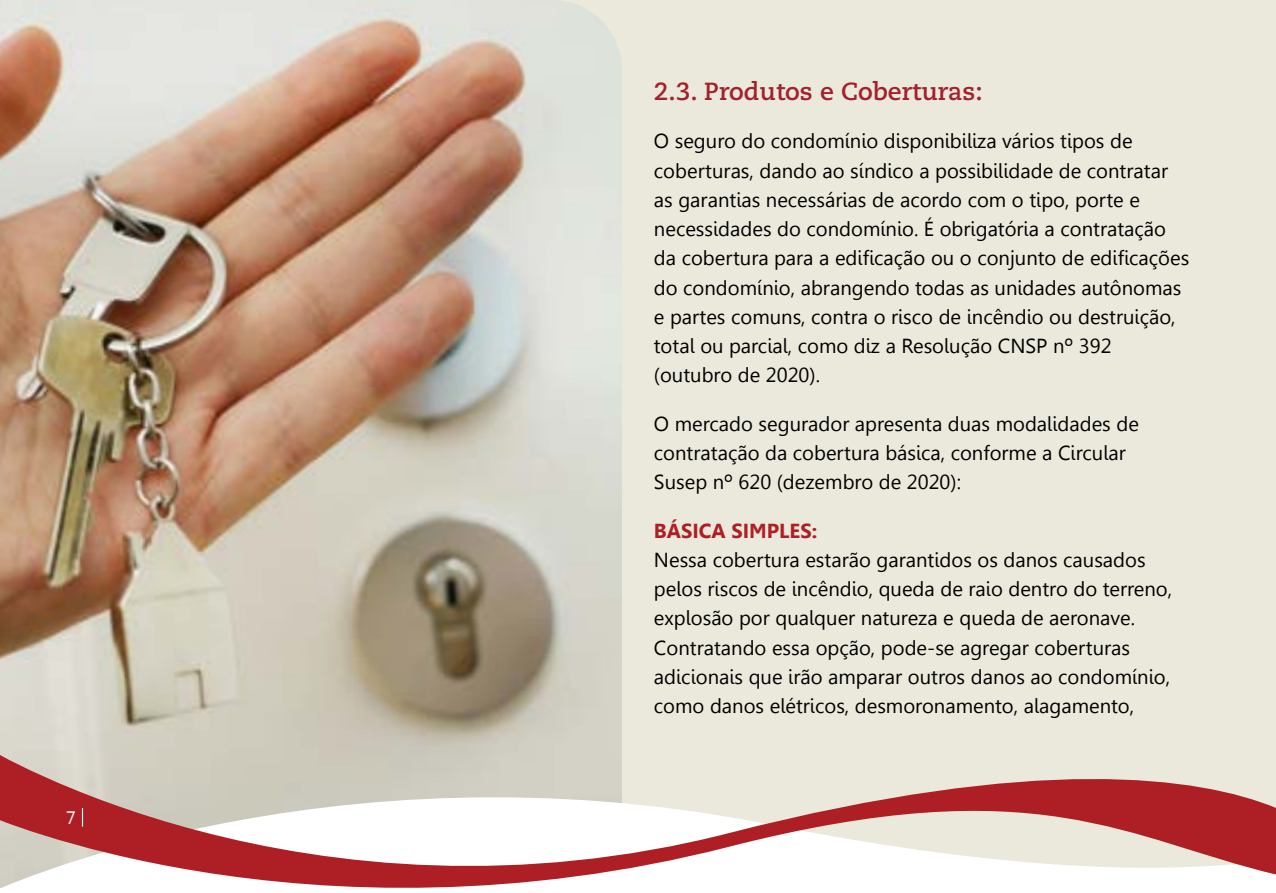
<style>
.page{position:relative;width:1276px;height:893px;background:#ebe9db}
.page>*{position:absolute;margin:0;border:0;box-sizing:border-box;transform-origin:0 0}
.t1{font:700 24.75px "Caecilia LT Std";color:#a3212e}
.t2{font:20.25px/29.2px "Leelawadee";color:#000}
.t3{font:700 20.25px "Leelawadee";color:#ad1f25}
.t4{font:18px "Leelawadee";color:#fff}
</style>
<div class="page">
<img style="left:0;top:0;width:622px;height:736px">
<svg style="left:0;top:736px;width:622px;height:12px;background:#d0ccbf"></svg>
<svg style="left:0;top:748px;width:1276px;height:145px"></svg>
<svg style="left:82px;top:808px;width:1px;height:18px"></svg>
<p class="t4" style="left:66px;top:807px;width:11px">7</p>
<p class="t1" style="left:654px;top:77px;width:330px">2.3. Produtos e Coberturas:</p>
<p class="t2" style="left:654px;top:127px;width:537px">O seguro do condomínio disponibiliza vários tipos de coberturas, dando ao síndico a possibilidade de contratar as garantias necessárias de acordo com o tipo, porte e necessidades do condomínio. É obrigatória a contratação da cobertura para a edificação ou o conjunto de edificações do condomínio, abrangendo todas as unidades autônomas e partes comuns, contra o risco de incêndio ou destruição, total ou parcial, como diz a Resolução CNSP nº 392 (outubro de 2020).</p>
<p class="t2" style="left:654px;top:409px;width:486px">O mercado segurador apresenta duas modalidades de contratação da cobertura básica, conforme a Circular<br>Susep nº 620 (dezembro de 2020):</p>
<p class="t3" style="left:654px;top:519px;width:165px">BÁSICA SIMPLES:</p>
<p class="t2" style="left:654px;top:545px;width:520px">Nessa cobertura estarão garantidos os danos causados pelos riscos de incêndio, queda de raio dentro do terreno, explosão por qualquer natureza e queda de aeronave.<br>Contratando essa opção, pode-se agregar coberturas adicionais que irão amparar outros danos ao condomínio, como danos elétricos, desmoronamento, alagamento,</p>
</div>
